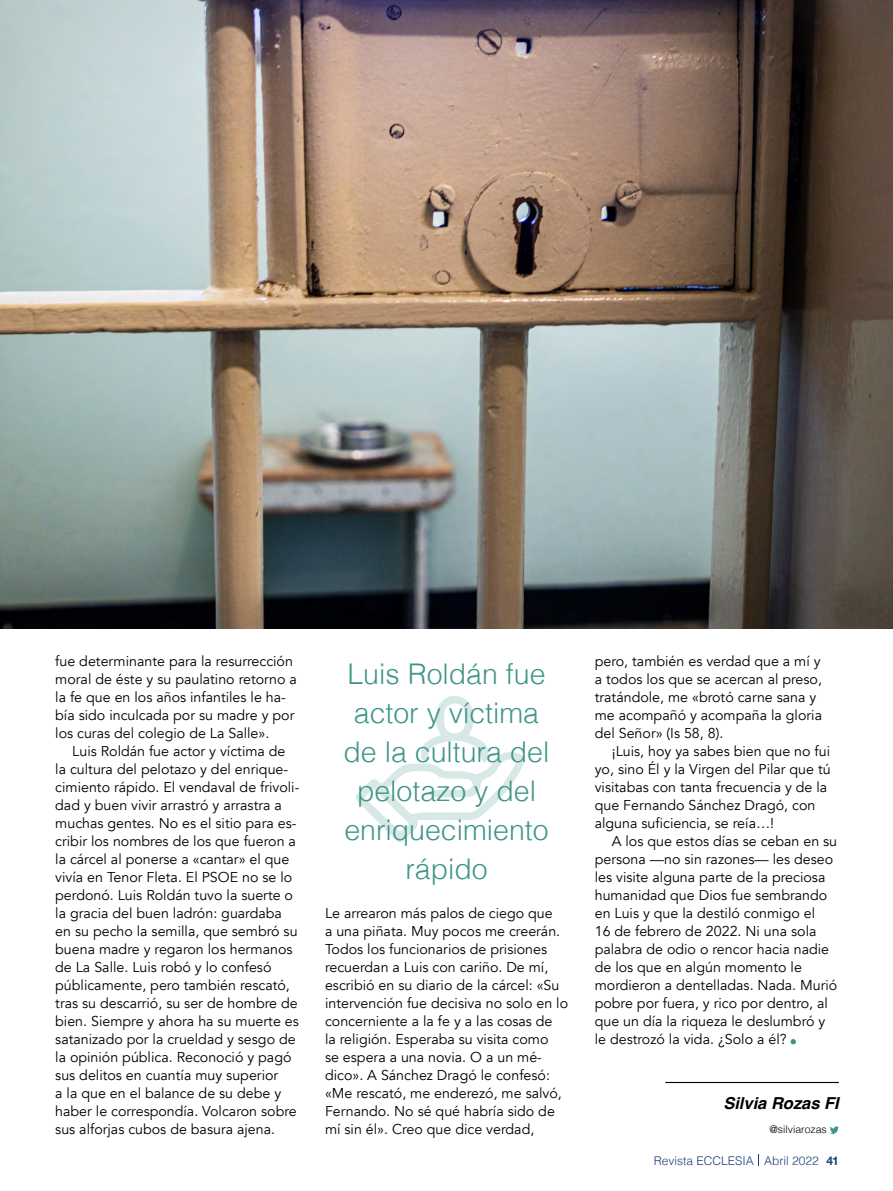
<style>
.page{position:relative;width:893px;height:1191px;background:#fff}
.page>*{position:absolute;margin:0;border:0;box-sizing:border-box;transform-origin:0 0}
.t1{font:300 28.5px/39px "Helvetica";color:#3f9589;text-align:center}
.t2{font:italic 700 16.5px "Helvetica";color:#000}
.t3{font:14.25px/18px "Avenir";color:#000}
.t4{font:300 12px "Helvetica";color:#1b407f}
.t5{font:300 10.5px "Helvetica";color:#000}
.s1{font-family:"Helvetica Neue";font-weight:700}
</style>
<div class="page">
<svg style="left:758px;top:1154px;width:1px;height:12px"></svg>
<svg style="left:356px;top:696px;width:169px;height:146px"></svg>
<svg style="left:830px;top:1126px;width:9px;height:8px"></svg>
<hr style="left:665px;top:1082px;width:174px;height:1px;background:#000">
<svg style="left:791px;top:1039px;width:5px;height:5px"></svg>
<img style="left:0;top:0;width:893px;height:628px">
<p class="t3" style="left:55px;top:652px;width:243px">fue determinante para la resurrección moral de éste y su paulatino retorno a la fe que en los años infantiles le ha&shy;bía sido inculcada por su madre y por los curas del colegio de La Salle».</p>
<p class="t3" style="left:55px;top:742px;width:246px;text-indent:17px">Luis Roldán fue actor y víctima de la cultura del pelotazo y del enrique&shy;cimiento rápido. El vendaval de frivoli&shy;dad y buen vivir arrastró y arrastra a muchas gentes. No es el sitio para es&shy;cribir los nombres de los que fueron a la cárcel al ponerse a «cantar» el que vivía en Tenor Fleta. El PSOE no se lo perdonó. Luis Roldán tuvo la suerte o la gracia del buen ladrón: guardaba en su pecho la semilla, que sembró su buena madre y regaron los hermanos de La Salle. Luis robó y lo confesó públicamente, pero también rescató, tras su descarrió, su ser de hombre de bien. Siempre y ahora ha su muerte es satanizado por la crueldad y sesgo de la opinión pública. Reconoció y pagó sus delitos en cuantía muy superior<br>a la que en el balance de su debe y haber le correspondía. Volcaron sobre sus alforjas cubos de basura ajena.</p>
<h1 class="t1" style="left:344px;top:652px;width:207px">Luis Roldán fue actor y víctima de la cultura del pelotazo y del enriquecimiento rápido</h1>
<p class="t3" style="left:325px;top:904px;width:245px">Le arrearon más palos de ciego que<br>a una piñata. Muy pocos me creerán.<br>Todos los funcionarios de prisiones recuerdan a Luis con cariño. De mí, escribió en su diario de la cárcel: «Su intervención fue decisiva no solo en lo concerniente a la fe y a las cosas de<br>la religión. Esperaba su visita como<br>se espera a una novia. O a un mé&shy;dico». A Sánchez Dragó le confesó: «Me rescató, me enderezó, me salvó, Fernando. No sé qué habría sido de mí sin él». Creo que dice verdad,</p>
<p class="t3" style="left:595px;top:652px;width:229px">pero, también es verdad que a mí y a todos los que se acercan al preso, tratándole, me «brotó carne sana y me acompañó y acompaña la gloria del Señor» (Is 58, 8).</p>
<p class="t3" style="left:595px;top:742px;width:237px;text-indent:17px">¡Luis, hoy ya sabes bien que no fui yo, sino Él y la Virgen del Pilar que tú visitabas con tanta frecuencia y de la que Fernando Sánchez Dragó, con alguna suficiencia, se reía…!</p>
<p class="t3" style="left:595px;top:832px;width:244px;text-indent:17px">A los que estos días se ceban en su persona —no sin razones— les deseo les visite alguna parte de la preciosa humanidad que Dios fue sembrando en Luis y que la destiló conmigo el<br>16 de febrero de 2022. Ni una sola palabra de odio o rencor hacia nadie de los que en algún momento le mordieron a dentelladas. Nada. Murió pobre por fuera, y rico por dentro, al que un día la riqueza le deslumbró y le destrozó la vida. ¿Solo a él?</p>
<p class="t2" style="left:723px;top:1093px;width:117px">Silvia Rozas FI</p>
<p class="t5" style="left:769px;top:1120px;width:59px">@silviarozas</p>
<p class="t4" style="left:654px;top:1150px;width:186px">Revista ECCLESIA Abril 2022 <span class="s1">41</span></p>
</div>
